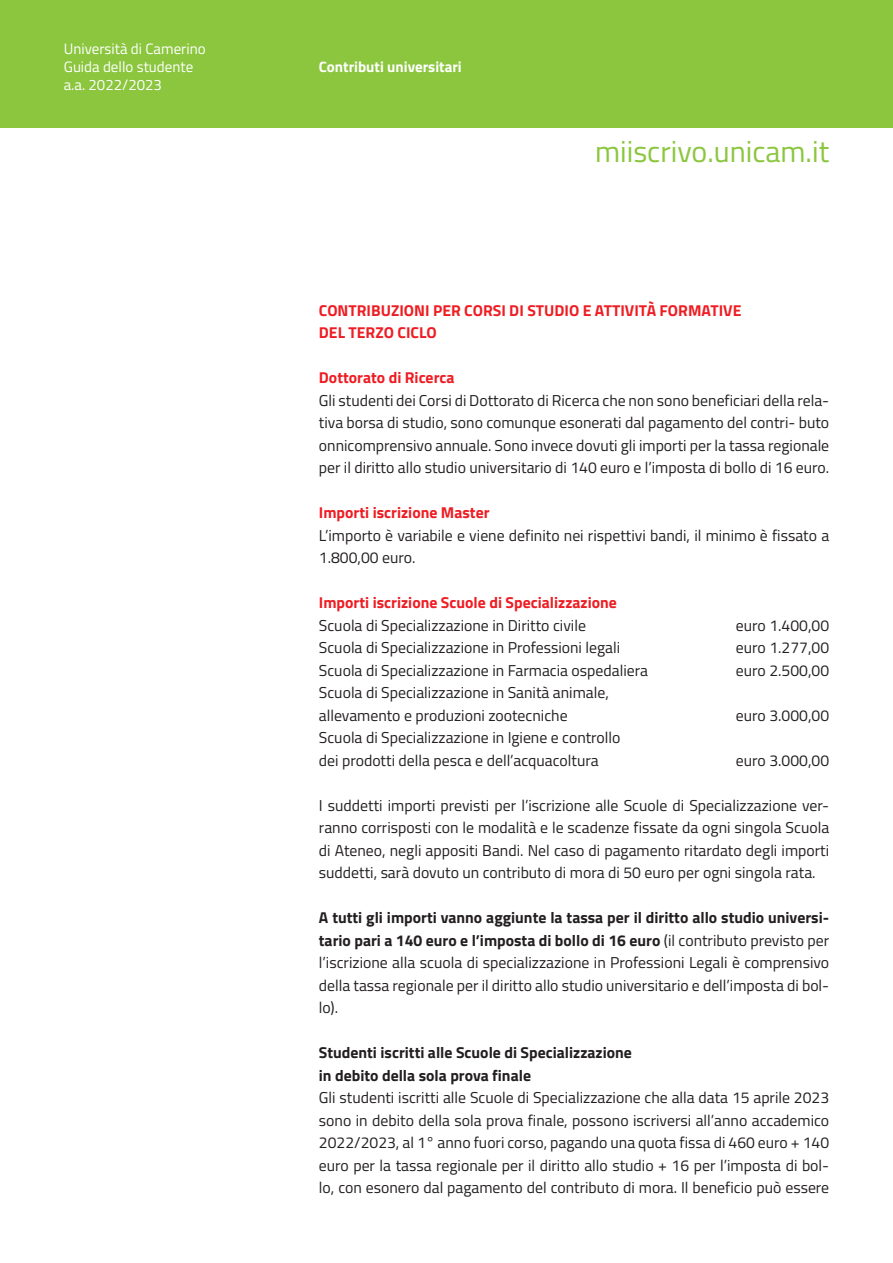
<style>
.page{position:relative;width:893px;height:1263px;background:#fff}
.page>*{position:absolute;margin:0;border:0;box-sizing:border-box;transform-origin:0 0}
.t1{font:30px "Titillium Web";color:#8bc63e}
.t2{font:15.75px/22.5px "Titillium Web";color:#231f20;text-align:justify}
.t3{font:700 15.75px "Titillium Web";color:#ee1d23}
.t4{font:700 15.75px "Titillium Web";color:#231f20}
.t5{font:15px "Titillium Web";color:#fff}
.t6{font:700 15px "Titillium Web";color:#fff}
.s1{font-weight:700}
</style>
<div class="page">
<div style="left:0;top:0;width:893px;height:128px;background:#8bc63e"></div>
<p class="t5" style="left:64px;top:38px;width:143px">Università di Camerino</p>
<p class="t5" style="left:64px;top:56px;width:131px">Guida dello studente</p>
<p class="t5" style="left:64px;top:74px;width:100px">a.a. 2022/2023</p>
<p class="t6" style="left:319px;top:56px;width:144px">Contributi universitari</p>
<p class="t1" style="left:595px;top:129px;width:236px">miiscrivo.unicam.it</p>
<p class="t3" style="left:319px;top:298px;width:424px">CONTRIBUZIONI PER CORSI DI STUDIO E ATTIVITÀ FORMATIVE</p>
<p class="t3" style="left:319px;top:320px;width:119px">DEL TERZO CICLO</p>
<p class="t3" style="left:319px;top:365px;width:137px">Dottorato di Ricerca</p>
<p class="t2" style="left:319px;top:388px;width:512px">Gli studenti dei Corsi di Dottorato di Ricerca che non sono beneficiari della rela&shy;tiva borsa di studio, sono comunque esonerati dal pagamento del contri- buto onnicomprensivo annuale. Sono invece dovuti gli importi per la tassa regionale per il diritto allo studio universitario di 140 euro e l’imposta di bollo di 16 euro.</p>
<p class="t3" style="left:319px;top:500px;width:172px">Importi iscrizione Master</p>
<p class="t2" style="left:319px;top:523px;width:512px">L’importo è variabile e viene definito nei rispettivi bandi, il minimo è fissato a<br>1.800,00 euro.</p>
<p class="t3" style="left:319px;top:590px;width:299px">Importi iscrizione Scuole di Specializzazione</p>
<p class="t2" style="left:319px;top:613px;width:269px">Scuola di Specializzazione in Diritto civile</p>
<p class="t2" style="left:736px;top:613px;width:95px">euro 1.400,00</p>
<p class="t2" style="left:319px;top:635px;width:303px">Scuola di Specializzazione in Professioni legali</p>
<p class="t2" style="left:736px;top:635px;width:95px">euro 1.277,00</p>
<p class="t2" style="left:319px;top:658px;width:331px">Scuola di Specializzazione in Farmacia ospedaliera</p>
<p class="t2" style="left:736px;top:658px;width:95px">euro 2.500,00</p>
<p class="t2" style="left:319px;top:680px;width:291px">Scuola di Specializzazione in Sanità animale,</p>
<p class="t2" style="left:319px;top:703px;width:250px">allevamento e produzioni zootecniche</p>
<p class="t2" style="left:736px;top:703px;width:95px">euro 3.000,00</p>
<p class="t2" style="left:319px;top:725px;width:303px">Scuola di Specializzazione in Igiene e controllo</p>
<p class="t2" style="left:319px;top:748px;width:281px">dei prodotti della pesca e dell’acquacoltura</p>
<p class="t2" style="left:736px;top:748px;width:95px">euro 3.000,00</p>
<p class="t2" style="left:319px;top:793px;width:512px">I suddetti importi previsti per l’iscrizione alle Scuole di Specializzazione ver&shy;ranno corrisposti con le modalità e le scadenze fissate da ogni singola Scuola di Ateneo, negli appositi Bandi. Nel caso di pagamento ritardato degli importi suddetti, sarà dovuto un contributo di mora di 50 euro per ogni singola rata.</p>
<p class="t2" style="left:319px;top:905px;width:512px"><span class="s1">A tutti gli importi vanno aggiunte la tassa per il diritto allo studio universi&shy;tario pari a 140 euro e l’imposta di bollo di 16 euro</span> (il contributo previsto per l’iscrizione alla scuola di specializzazione in Professioni Legali è comprensivo della tassa regionale per il diritto allo studio universitario e dell’imposta di bol&shy;lo).</p>
<p class="t4" style="left:319px;top:1040px;width:314px">Studenti iscritti alle Scuole di Specializzazione</p>
<p class="t4" style="left:319px;top:1063px;width:214px">in debito della sola prova finale</p>
<p class="t2" style="left:319px;top:1085px;width:512px">Gli studenti iscritti alle Scuole di Specializzazione che alla data 15 aprile 2023 sono in debito della sola prova finale, possono iscriversi all’anno accademico 2022/2023, al 1° anno fuori corso, pagando una quota fissa di 460 euro + 140 euro per la tassa regionale per il diritto allo studio + 16 per l’imposta di bol&shy;lo, con esonero dal pagamento del contributo di mora. Il beneficio può essere</p>
</div>
